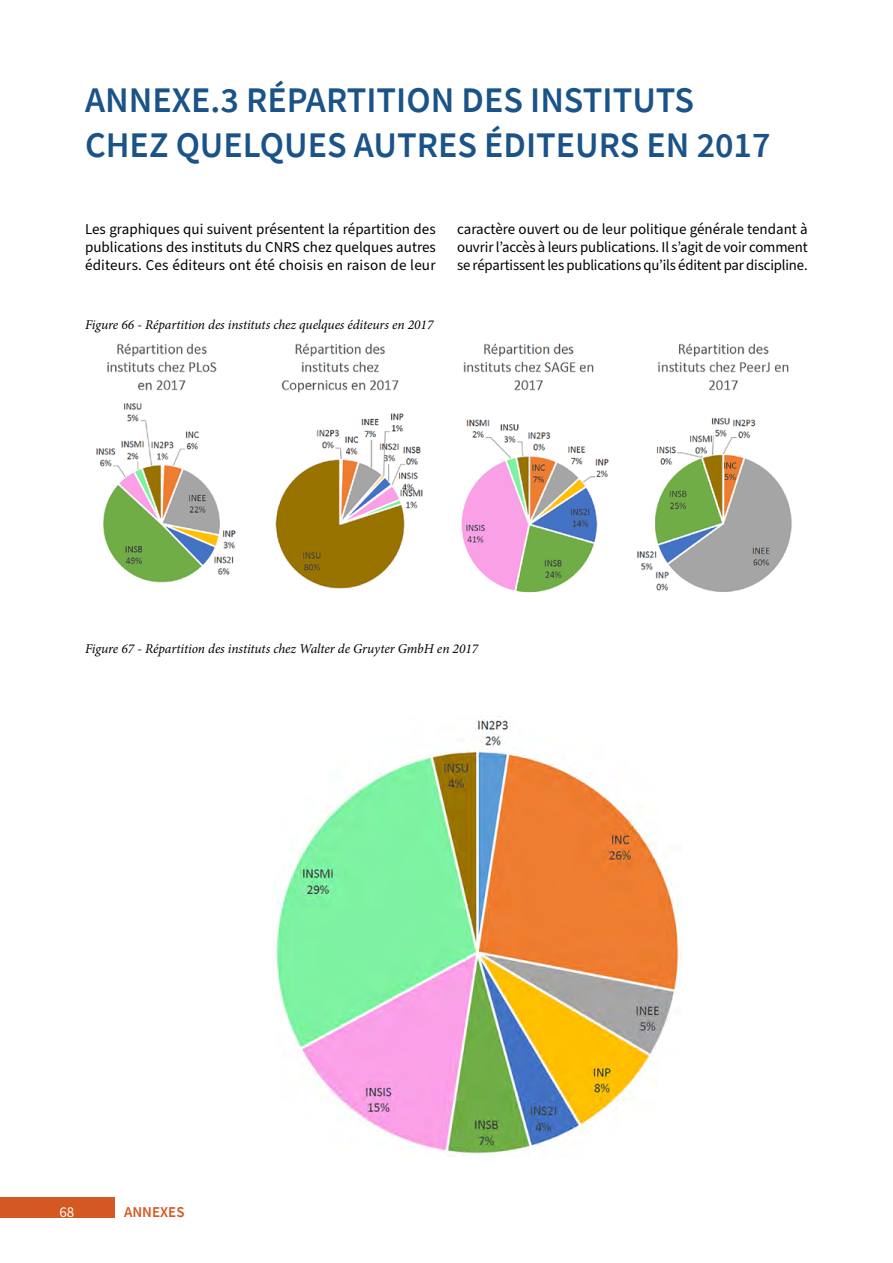
<style>
.page{position:relative;width:893px;height:1263px;background:#fff}
.page>*{position:absolute;margin:0;border:0;box-sizing:border-box;transform-origin:0 0}
.t1{font:600 36px/45px "Source Sans Pro";color:#1a5388}
.t2{font:15px/18px "Source Sans Pro";letter-spacing:-.01em;color:#000;text-align:justify}
.t3{font:600 15px "Source Sans Pro";color:#d35821}
.t4{font:15px "Source Sans Pro";color:#fff}
.t5{font:italic 13.5px "Minion Pro";letter-spacing:-.01em;color:#000}
</style>
<div class="page">
<div style="left:0;top:1197px;width:115px;height:21px;background:#d35821"></div>
<img style="left:96px;top:343px;width:696px;height:250px">
<img style="left:273px;top:716px;width:408px;height:440px">
<h1 class="t1" style="left:85px;top:77px;width:687px">ANNEXE.3 RÉPARTITION DES INSTITUTS<br>CHEZ QUELQUES AUTRES ÉDITEURS EN 2017</h1>
<p class="t2" style="left:85px;top:221px;width:352px">Les graphiques qui suivent présentent la répartition des publications des instituts du CNRS chez quelques autres éditeurs. Ces éditeurs ont été choisis en raison de leur</p>
<p class="t2" style="left:457px;top:221px;width:352px">caractère ouvert ou de leur politique générale tendant à ouvrir l’accès à leurs publications. Il s’agit de voir comment se répartissent les publications qu’ils éditent par discipline.</p>
<p class="t5" style="left:85px;top:315px;width:350px">Figure 66 - Répartition des instituts chez quelques éditeurs en 2017</p>
<p class="t5" style="left:85px;top:639px;width:395px">Figure 67 - Répartition des instituts chez Walter de Gruyter GmbH en 2017</p>
<p class="t4" style="left:60px;top:1202px;width:16px">68</p>
<p class="t3" style="left:124px;top:1202px;width:62px">ANNEXES</p>
</div>
